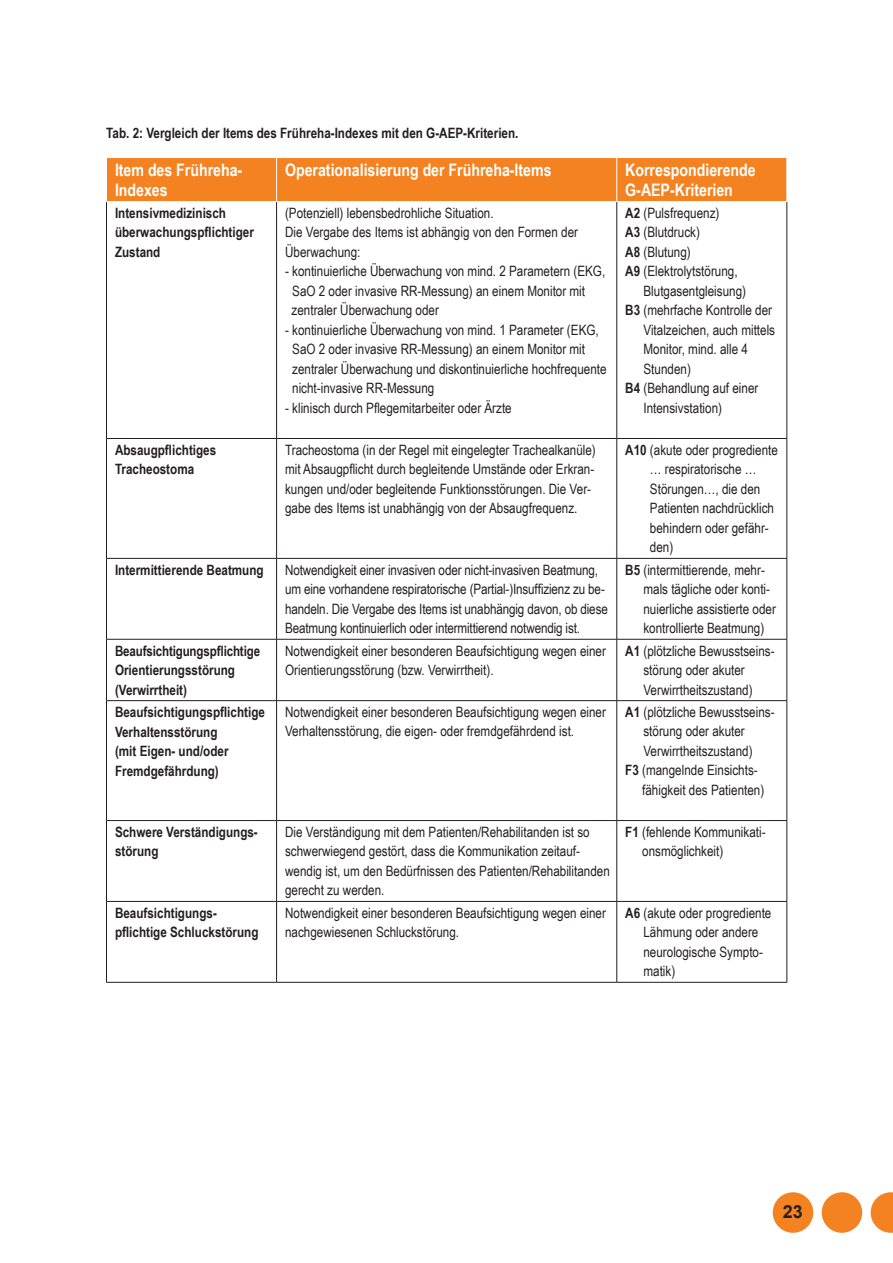
<style>
.page{position:relative;width:893px;height:1263px;background:#fff}
.page>*{position:absolute;margin:0;border:0;box-sizing:border-box;transform-origin:0 0}
.t1{font:700 18px "Arial";color:#231f20}
.t2{font:700 17.25px/19.5px "Arial Narrow";color:#fff}
.t3{font:14.25px/19.5px "Arial Narrow";color:#231f20}
.t4{font:700 14.25px/19.5px "Arial Narrow";color:#231f20}
.s1{font-weight:700}
</style>
<div class="page">
<div style="left:773px;top:1192px;width:40px;height:41px;background:#f58220;border-radius:50%"></div>
<div style="left:822px;top:1192px;width:40px;height:41px;background:#f58220;border-radius:50%"></div>
<svg style="left:871px;top:1192px;width:22px;height:41px"></svg>
<div style="left:107px;top:158px;width:680px;height:43px;background:#f58220"></div>
<hr style="left:106px;top:202px;width:1px;height:236px;background:#231f20">
<hr style="left:276px;top:202px;width:1px;height:236px;background:#231f20">
<hr style="left:616px;top:202px;width:1px;height:236px;background:#231f20">
<hr style="left:787px;top:202px;width:1px;height:236px;background:#231f20">
<hr style="left:106px;top:438px;width:171px;height:1px;background:#231f20">
<hr style="left:106px;top:439px;width:1px;height:119px;background:#231f20">
<hr style="left:277px;top:438px;width:340px;height:1px;background:#231f20">
<hr style="left:276px;top:439px;width:1px;height:119px;background:#231f20">
<hr style="left:617px;top:438px;width:170px;height:1px;background:#231f20">
<hr style="left:616px;top:439px;width:1px;height:119px;background:#231f20">
<hr style="left:787px;top:439px;width:1px;height:119px;background:#231f20">
<hr style="left:106px;top:558px;width:171px;height:1px;background:#231f20">
<hr style="left:106px;top:559px;width:1px;height:80px;background:#231f20">
<hr style="left:277px;top:558px;width:340px;height:1px;background:#231f20">
<hr style="left:276px;top:559px;width:1px;height:80px;background:#231f20">
<hr style="left:617px;top:558px;width:170px;height:1px;background:#231f20">
<hr style="left:616px;top:559px;width:1px;height:80px;background:#231f20">
<hr style="left:787px;top:559px;width:1px;height:80px;background:#231f20">
<hr style="left:106px;top:639px;width:171px;height:1px;background:#231f20">
<hr style="left:106px;top:639px;width:1px;height:61px;background:#231f20">
<hr style="left:277px;top:639px;width:340px;height:1px;background:#231f20">
<hr style="left:276px;top:639px;width:1px;height:61px;background:#231f20">
<hr style="left:617px;top:639px;width:170px;height:1px;background:#231f20">
<hr style="left:616px;top:639px;width:1px;height:61px;background:#231f20">
<hr style="left:787px;top:639px;width:1px;height:61px;background:#231f20">
<hr style="left:106px;top:700px;width:171px;height:1px;background:#231f20">
<hr style="left:106px;top:701px;width:1px;height:119px;background:#231f20">
<hr style="left:277px;top:700px;width:340px;height:1px;background:#231f20">
<hr style="left:276px;top:701px;width:1px;height:119px;background:#231f20">
<hr style="left:617px;top:700px;width:170px;height:1px;background:#231f20">
<hr style="left:616px;top:701px;width:1px;height:119px;background:#231f20">
<hr style="left:787px;top:701px;width:1px;height:119px;background:#231f20">
<hr style="left:106px;top:820px;width:171px;height:1px;background:#231f20">
<hr style="left:106px;top:821px;width:1px;height:80px;background:#231f20">
<hr style="left:277px;top:820px;width:340px;height:1px;background:#231f20">
<hr style="left:276px;top:821px;width:1px;height:80px;background:#231f20">
<hr style="left:617px;top:820px;width:170px;height:1px;background:#231f20">
<hr style="left:616px;top:821px;width:1px;height:80px;background:#231f20">
<hr style="left:787px;top:821px;width:1px;height:80px;background:#231f20">
<hr style="left:106px;top:901px;width:171px;height:1px;background:#231f20">
<hr style="left:106px;top:902px;width:1px;height:80px;background:#231f20">
<hr style="left:277px;top:901px;width:340px;height:1px;background:#231f20">
<hr style="left:276px;top:902px;width:1px;height:80px;background:#231f20">
<hr style="left:617px;top:901px;width:170px;height:1px;background:#231f20">
<hr style="left:616px;top:902px;width:1px;height:80px;background:#231f20">
<hr style="left:787px;top:902px;width:1px;height:80px;background:#231f20">
<hr style="left:106px;top:982px;width:171px;height:1px;background:#231f20">
<hr style="left:277px;top:982px;width:340px;height:1px;background:#231f20">
<hr style="left:617px;top:982px;width:170px;height:1px;background:#231f20">
<hr style="left:276px;top:158px;width:1px;height:43px;background:#fff">
<hr style="left:616px;top:158px;width:1px;height:43px;background:#fff">
<p class="t4" style="left:106px;top:122px;width:414px">Tab. 2: Vergleich der Items des Frühreha-Indexes mit den G-AEP-Kriterien.</p>
<p class="t2" style="left:115px;top:159px;width:129px">Item des Frühreha-<br>Indexes</p>
<p class="t2" style="left:285px;top:159px;width:268px">Operationalisierung der Frühreha-Items</p>
<p class="t2" style="left:625px;top:159px;width:132px">Korrespondierende<br>G-AEP-Kriterien</p>
<p class="t4" style="left:115px;top:202px;width:140px">Intensivmedizinisch überwachungspflichtiger<br>Zustand</p>
<p class="t3" style="left:285px;top:203px;width:294px">(Potenziell) lebensbedrohliche Situation.<br>Die Vergabe des Items ist abhängig von den Formen der<br>Überwachung:</p>
<p class="t3" style="left:292px;top:262px;width:315px;text-indent:-6px">- kontinuierliche Überwachung von mind. 2 Parametern (EKG,<br>SaO 2 oder invasive RR-Messung) an einem Monitor mit zentraler Überwachung oder</p>
<p class="t3" style="left:292px;top:320px;width:316px;text-indent:-7px">- kontinuierliche Überwachung von mind. 1 Parameter (EKG, SaO 2 oder invasive RR-Messung) an einem Monitor mit zentraler Überwachung und diskontinuierliche hochfrequente nicht-invasive RR-Messung</p>
<p class="t3" style="left:285px;top:398px;width:228px">- klinisch durch Pflegemitarbeiter oder Ärzte</p>
<p class="t3" style="left:625px;top:203px;width:96px"><span class="s1">A2</span> (Pulsfrequenz)</p>
<p class="t3" style="left:625px;top:223px;width:76px"><span class="s1">A3</span> (Blutdruck)</p>
<p class="t3" style="left:625px;top:242px;width:67px"><span class="s1">A8</span> (Blutung)</p>
<p class="t3" style="left:625px;top:262px;width:114px"><span class="s1">A9</span> (Elektrolytstörung,</p>
<p class="t3" style="left:643px;top:281px;width:104px">Blutgasentgleisung)</p>
<p class="t3" style="left:625px;top:301px;width:148px"><span class="s1">B3</span> (mehrfache Kontrolle der</p>
<p class="t3" style="left:643px;top:320px;width:133px">Vitalzeichen, auch mittels</p>
<p class="t3" style="left:643px;top:340px;width:106px">Monitor, mind. alle 4</p>
<p class="t3" style="left:643px;top:359px;width:49px">Stunden)</p>
<p class="t3" style="left:625px;top:378px;width:135px"><span class="s1">B4</span> (Behandlung auf einer</p>
<p class="t3" style="left:643px;top:398px;width:80px">Intensivstation)</p>
<p class="t4" style="left:115px;top:439px;width:103px">Absaugpflichtiges<br>Tracheostoma</p>
<p class="t3" style="left:285px;top:440px;width:312px">Tracheostoma (in der Regel mit eingelegter Trachealkanüle) mit Absaugpflicht durch begleitende Umstände oder Erkran&shy;kungen und/oder begleitende Funktionsstörungen. Die Ver&shy;gabe des Items ist unabhängig von der Absaugfrequenz.</p>
<p class="t3" style="left:650px;top:440px;width:129px;text-indent:-25px"><span class="s1">A10</span> (akute oder progrediente … respiratorische …<br>Störungen…, die den<br>Patienten nachdrücklich behindern oder gefähr&shy;den)</p>
<p class="t4" style="left:115px;top:559px;width:150px">Intermittierende Beatmung</p>
<p class="t3" style="left:285px;top:560px;width:324px">Notwendigkeit einer invasiven oder nicht-invasiven Beatmung, um eine vorhandene respiratorische (Partial-)Insuffizienz zu be&shy;handeln. Die Vergabe des Items ist unabhängig davon, ob diese Beatmung kontinuierlich oder intermittierend notwendig ist.</p>
<p class="t3" style="left:643px;top:560px;width:134px;text-indent:-18px"><span class="s1">B5</span> (intermittierende, mehr&shy;mals tägliche oder konti&shy;nuierliche assistierte oder kontrollierte Beatmung)</p>
<p class="t4" style="left:115px;top:640px;width:147px">Beaufsichtigungspflichtige<br>Orientierungsstörung (Verwirrtheit)</p>
<p class="t3" style="left:285px;top:641px;width:322px">Notwendigkeit einer besonderen Beaufsichtigung wegen einer<br>Orientierungsstörung (bzw. Verwirrtheit).</p>
<p class="t3" style="left:643px;top:641px;width:133px;text-indent:-18px"><span class="s1">A1</span> (plötzliche Bewusstseins&shy;störung oder akuter<br>Verwirrtheitszustand)</p>
<p class="t4" style="left:115px;top:701px;width:151px">Beaufsichtigungspflichtige<br>Verhaltensstörung<br>(mit Eigen- und/oder<br>Fremdgefährdung)</p>
<p class="t3" style="left:285px;top:702px;width:322px">Notwendigkeit einer besonderen Beaufsichtigung wegen einer<br>Verhaltensstörung, die eigen- oder fremdgefährdend ist.</p>
<p class="t3" style="left:625px;top:702px;width:151px"><span class="s1">A1</span> (plötzliche Bewusstseins-</p>
<p class="t3" style="left:643px;top:722px;width:103px">störung oder akuter</p>
<p class="t3" style="left:643px;top:741px;width:111px">Verwirrtheitszustand)</p>
<p class="t3" style="left:625px;top:761px;width:134px"><span class="s1">F3</span> (mangelnde Einsichts-</p>
<p class="t3" style="left:642px;top:780px;width:124px">fähigkeit des Patienten)</p>
<p class="t4" style="left:115px;top:821px;width:144px">Schwere Verständigungs&shy;störung</p>
<p class="t3" style="left:285px;top:822px;width:326px">Die Verständigung mit dem Patienten/Rehabilitanden ist so schwerwiegend gestört, dass die Kommunikation zeitauf&shy;wendig ist, um den Bedürfnissen des Patienten/Rehabilitanden gerecht zu werden.</p>
<p class="t3" style="left:642px;top:822px;width:125px;text-indent:-17px"><span class="s1">F1</span> (fehlende Kommunikati&shy;onsmöglichkeit)</p>
<p class="t4" style="left:115px;top:902px;width:145px">Beaufsichtigungs&shy;pflichtige Schluckstörung</p>
<p class="t3" style="left:285px;top:903px;width:322px">Notwendigkeit einer besonderen Beaufsichtigung wegen einer nachgewiesenen Schluckstörung.</p>
<p class="t3" style="left:643px;top:903px;width:129px;text-indent:-18px"><span class="s1">A6</span> (akute oder progrediente<br>Lähmung oder andere neurologische Sympto&shy;matik)</p>
<p class="t1" style="left:783px;top:1200px;width:22px">23</p>
</div>
